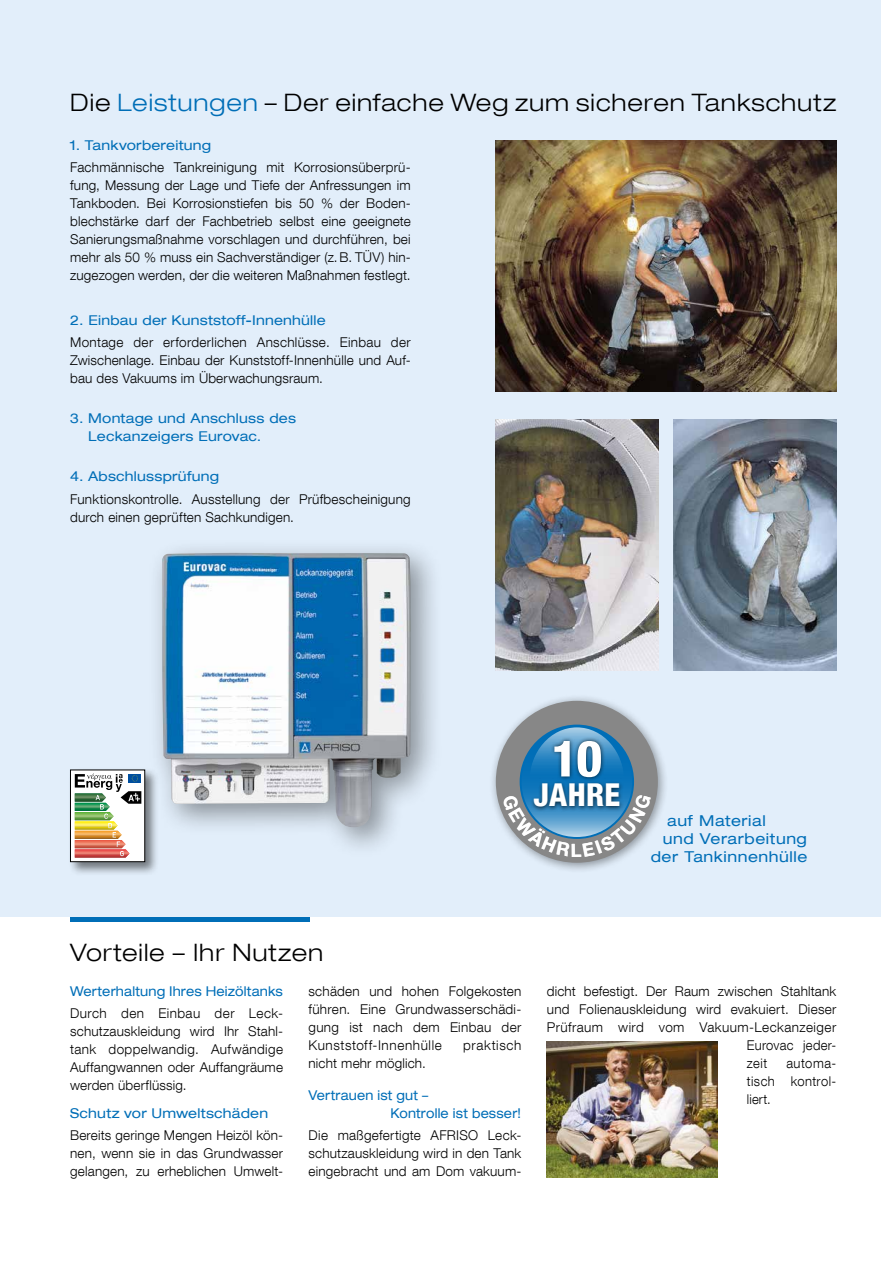
<style>
.page{position:relative;width:881px;height:1263px;background:#fff}
.page>*{position:absolute;margin:0;border:0;box-sizing:border-box;transform-origin:0 0}
.t1{font:800 condensed 50.1px "Helvetica Neue LT Com";color:#fff}
.t2{font:800 condensed 31.5px "Helvetica Neue LT Com";letter-spacing:.005em;color:#fff}
.t3{font:300 expanded 24px "Helvetica Neue LT Com";letter-spacing:.035em;color:#000}
.t4{font:expanded 15px "Helvetica Neue LT Com";letter-spacing:.035em;color:#006eb7}
.t5{font:300 13.5px/18px "Helvetica Neue LT Com";letter-spacing:.015em;color:#000;text-align:justify}
.t6{font:expanded 13.5px/18px "Helvetica Neue LT Com";letter-spacing:.015em;color:#006eb7}
.t7{font:300 13.5px/18px "Helvetica Neue LT Com";letter-spacing:.015em;color:#000;text-align:justify;scale:.96 1}
.t8{font:expanded 13.5px/18px "Helvetica Neue LT Com";letter-spacing:.015em;color:#006eb7;scale:.91 1}
.t9{font:300 13.5px "Helvetica Neue LT Com";letter-spacing:.035em;color:#000}
.t10{font:expanded 13.5px "Helvetica Neue LT Com";letter-spacing:.015em;color:#006eb7;scale:.92 1}
.t11{font:300 13.5px "Helvetica Neue LT Com";letter-spacing:.045em;color:#000}
.s1{color:#006eb7}
</style>
<div class="page">
<div style="left:0;top:0;width:880px;height:1263px;background:#e2eefa"></div>
<div style="left:0;top:917px;width:880px;height:346px;background:#fff"></div>
<img style="left:546px;top:1042px;width:170px;height:136px">
<div style="left:70px;top:917px;width:239px;height:5px;background:#006eb7"></div>
<img style="left:495px;top:140px;width:341px;height:251px">
<img style="left:495px;top:420px;width:163px;height:250px">
<img style="left:673px;top:420px;width:163px;height:250px">
<div style="left:147px;top:538px;width:296px;height:321px;background:#000;opacity:.4"></div>
<img style="left:162px;top:553px;width:248px;height:275px">
<div style="left:68px;top:767px;width:91px;height:109px;background:#000;opacity:.5"></div>
<svg style="left:72px;top:772px;width:71px;height:88px"></svg>
<svg style="left:75px;top:773px;width:66px;height:84px"></svg>
<div style="left:70px;top:770px;width:75px;height:92px;border:1px solid #000"></div>
<div style="left:488px;top:693px;width:180px;height:180px;background:#000;opacity:.4"></div>
<div style="left:495px;top:701px;width:162px;height:162px;background:#878787;border-radius:50%"></div>
<svg style="left:521px;top:726px;width:111px;height:111px"></svg>
<div style="left:529px;top:737px;width:94px;height:75px;background:#000;opacity:.7"></div>
<svg style="left:502px;top:794px;width:148px;height:63px"></svg>
<h3 class="t3" style="left:70px;top:87px;width:767px">Die <span class="s1">Leistungen</span> – Der einfache Weg zum sicheren Tankschutz</h3>
<p class="t6" style="left:70px;top:136px;width:142px">1. Tankvorbereitung</p>
<p class="t5" style="left:70px;top:158px;width:342px">Fachmännische Tankreinigung mit Korrosionsüberprü&shy;fung, Messung der Lage und Tiefe der Anfressungen im Tankboden. Bei Korrosionstiefen bis 50 % der Boden&shy;blechstärke darf der Fachbetrieb selbst eine geeignete Sanierungsmaßnahme vorschlagen und durchführen, bei mehr als 50 % muss ein Sachverständiger (z. B. TÜV) hin&shy;zugezogen werden, der die weiteren Maßnahmen festlegt.</p>
<p class="t6" style="left:70px;top:310px;width:257px">2. Einbau der Kunststoff-Innenhülle</p>
<p class="t5" style="left:70px;top:333px;width:342px">Montage der erforderlichen Anschlüsse. Einbau der Zwischenlage. Einbau der Kunststoff-Innenhülle und Auf&shy;bau des Vakuums im Überwachungsraum.</p>
<p class="t6" style="left:88px;top:409px;width:209px;text-indent:-18px">3. Montage und Anschluss des<br>Leckanzeigers Eurovac.</p>
<p class="t6" style="left:70px;top:467px;width:150px">4. Abschlussprüfung</p>
<p class="t5" style="left:70px;top:490px;width:342px">Funktionskontrolle. Ausstellung der Prüfbescheinigung durch einen geprüften Sachkundigen.</p>
<h1 class="t1" style="left:551px;top:728px;width:52px">10</h1>
<h2 class="t2" style="left:533px;top:776px;width:88px">JAHRE</h2>
<p class="t4" style="left:667px;top:811px;width:100px">auf Material</p>
<p class="t4" style="left:662px;top:829px;width:145px">und Verarbeitung</p>
<p class="t4" style="left:650px;top:847px;width:158px">der Tankinnenhülle</p>
<h3 class="t3" style="left:70px;top:938px;width:254px">Vorteile – Ihr Nutzen</h3>
<p class="t10" style="left:70px;top:983px;width:233px">Werterhaltung Ihres Heizöltanks</p>
<p class="t5" style="left:70px;top:1004px;width:214px">Durch den Einbau der Leck&shy;schutzauskleidung wird Ihr Stahl&shy;tank doppelwandig. Aufwändige Auffangwannen oder Auffangräume werden überflüssig.</p>
<p class="t6" style="left:70px;top:1104px;width:199px">Schutz vor Umweltschäden</p>
<p class="t5" style="left:70px;top:1126px;width:214px">Bereits geringe Mengen Heizöl kön&shy;nen, wenn sie in das Grundwasser gelangen, zu erheblichen Umwelt-</p>
<p class="t5" style="left:308px;top:982px;width:214px">schäden und hohen Folgekosten führen. Eine Grundwasserschädi&shy;gung ist nach dem Einbau der Kunststoff-Innenhülle</p>
<p class="t11" style="left:463px;top:1037px;width:60px">praktisch</p>
<p class="t5" style="left:308px;top:1054px;width:119px">nicht mehr möglich.</p>
<p class="t8" style="left:390px;top:1086px;width:145px;text-indent:-82px">Vertrauen ist gut –<br>Kontrolle ist besser!</p>
<p class="t5" style="left:308px;top:1126px;width:214px">Die maßgefertigte AFRISO Leck&shy;schutzauskleidung wird in den Tank eingebracht und am Dom vakuum-</p>
<p class="t5" style="left:546px;top:982px;width:291px">dicht befestigt. Der Raum zwischen Stahltank</p>
<p class="t5" style="left:546px;top:1000px;width:291px">und Folienauskleidung wird evakuiert. Dieser</p>
<p class="t9" style="left:546px;top:1019px;width:291px">Prüfraum wird vom Vakuum-Leckanzeiger</p>
<p class="t7" style="left:746px;top:1036px;width:95px">Eurovac jeder-</p>
<p class="t7" style="left:746px;top:1054px;width:23px">zeit</p>
<p class="t7" style="left:746px;top:1054px;width:95px;text-indent:39px">automa&shy;tisch kontrol&shy;liert.</p>
</div>
